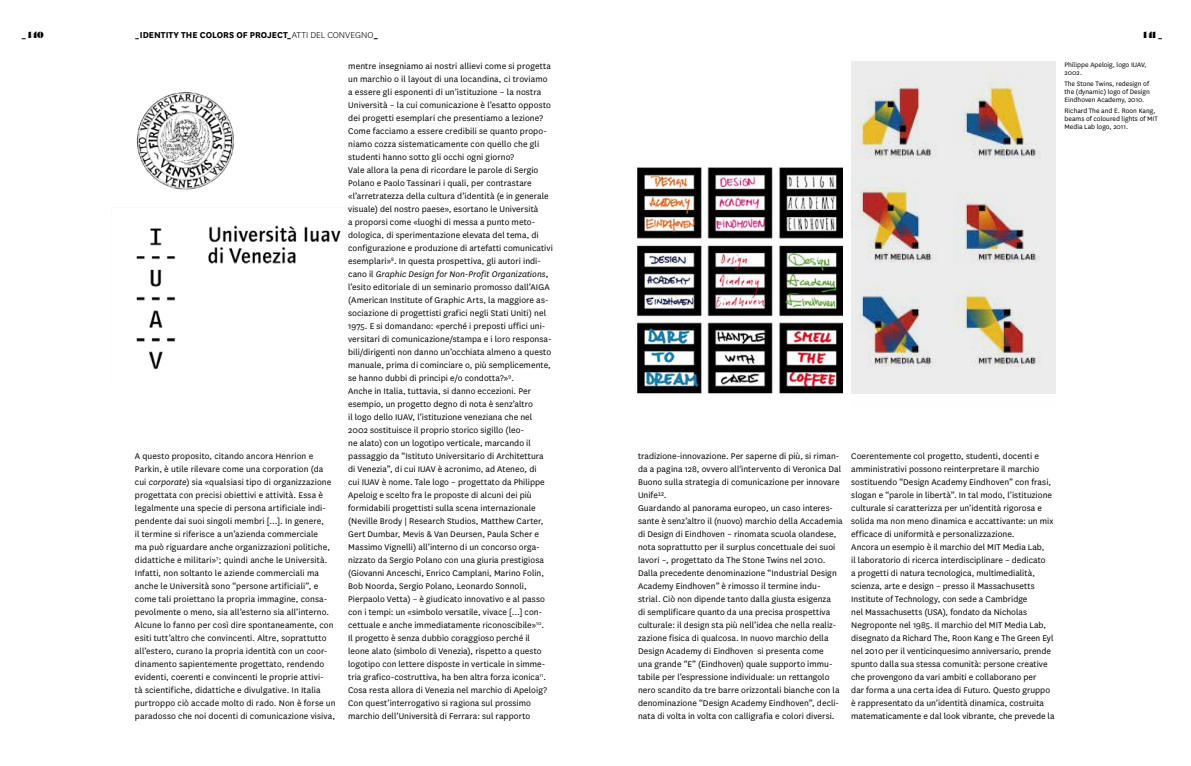
<style>
.page{position:relative;width:1191px;height:766px;background:#fff}
.page>*{position:absolute;margin:0;border:0;box-sizing:border-box;transform-origin:0 0}
.t1{font:700 10px "National";color:#000}
.t2{font:9.6px/13px "National";letter-spacing:.005em;color:#000}
.t3{font:9px "Acta Poster";letter-spacing:-.02em;color:#000}
.t4{font:7.5px/8px "National";color:#000}
.s1{font-family:"National";font-weight:700;font-size:10px}
.s2{font-weight:300}
.s3{font-style:italic}
.s4{font-style:inherit}
.s5{color:#e6007d}
</style>
<div class="page">
<img style="left:136px;top:92px;width:98px;height:98px">
<img style="left:136px;top:225px;width:205px;height:145px">
<img style="left:636px;top:167px;width:206px;height:227px">
<img style="left:851px;top:61px;width:205px;height:332px">
<p class="t3" style="left:22px;top:29px;width:24px"><span class="s1">_</span> 140</p>
<p class="t1" style="left:135px;top:28px;width:245px">_IDENTITY THE COLORS OF PROJECT_<span class="s2">ATTI DEL CONVEGNO</span>_</p>
<p class="t3" style="left:1143px;top:29px;width:21px">141 <span class="s1">_</span></p>
<p class="t2" style="left:348px;top:59px;width:206px">mentre insegniamo ai nostri allievi come si progetta un marchio o il layout di una locandina, ci troviamo a essere gli esponenti di un’istituzione – la nostra Università – la cui comunicazione è l’esatto opposto dei progetti esemplari che presentiamo a lezione?<br>Come facciamo a essere credibili se quanto propo&shy;niamo cozza sistematicamente con quello che gli studenti hanno sotto gli occhi ogni giorno?<br>Vale allora la pena di ricordare le parole di Sergio Polano e Paolo Tassinari i quali, per contrastare «l’arretratezza della cultura d’identità (e in generale visuale) del nostro paese», esortano le Università<br>a proporsi come «luoghi di messa a punto meto&shy;dologica, di sperimentazione elevata del tema, di configurazione e produzione di artefatti comunicativi esemplari»<sup>8</sup>. In questa prospettiva, gli autori indi&shy;cano il <span class="s3">Graphic Design for Non-Profit Organizations</span><span class="s4">, </span>l’esito editoriale di un seminario promosso dall’AIGA (American Institute of Graphic Arts, la maggiore as&shy;sociazione di progettisti grafici negli Stati Uniti) nel 1975. E si domandano: «perché i preposti uffici uni&shy;versitari di comunicazione/stampa e i loro responsa&shy;bili/dirigenti non danno un’occhiata almeno a questo manuale, prima di cominciare o, più semplicemente, se hanno dubbi di principi e/o condotta?»<sup>9</sup>.<br>Anche in Italia, tuttavia, si danno eccezioni. Per esempio, un progetto degno di nota è senz’altro<br>il logo dello IUAV, l’istituzione veneziana che nel 2002 sostituisce il proprio storico sigillo (leo-<br>ne alato) con un logotipo verticale, marcando il passaggio da “Istituto Universitario di Architettura di Venezia”, di cui IUAV è acronimo, ad Ateneo, di<br>cui IUAV è nome. Tale logo – progettato da Philippe Apeloig e scelto fra le proposte di alcuni dei più formidabili progettisti sulla scena internazionale (Neville Brody | Research Studios, Matthew Carter, Gert Dumbar, Mevis &amp; Van Deursen, Paula Scher e Massimo Vignelli) all’interno di un concorso orga&shy;nizzato da Sergio Polano con una giuria prestigiosa (Giovanni Anceschi, Enrico Camplani, Marino Folin, Bob Noorda, Sergio Polano, Leonardo Sonnoli, Pierpaolo Vetta) – è giudicato innovativo e al passo con i tempi: un «simbolo versatile, vivace […] con&shy;cettuale e anche immediatamente riconoscibile»<sup>10</sup>.<br>Il progetto è senza dubbio coraggioso perché il leone alato (simbolo di Venezia), rispetto a questo logotipo con lettere disposte in verticale in simme&shy;tria grafico-costruttiva, ha ben altra forza iconica<sup>11</sup>.<br>Cosa resta allora di Venezia nel marchio di Apeloig?<br>Con quest’interrogativo si ragiona sul prossimo marchio dell’Università di Ferrara: sul rapporto</p>
<p class="t2" style="left:135px;top:449px;width:202px">A questo proposito, citando ancora Henrion e Parkin, è utile rilevare come una corporation (da cui <span class="s3">corporate</span>) sia «qualsiasi tipo di organizzazione progettata con precisi obiettivi e attività. Essa è legalmente una specie di persona artificiale indi&shy;pendente dai suoi singoli membri […]. In genere,<br>il termine si riferisce a un’azienda commerciale<br>ma può riguardare anche organizzazioni politiche, didattiche e militari»<sup>7</sup>; quindi anche le Università.<br>Infatti, non soltanto le aziende commerciali ma anche le Università sono “persone artificiali”, e come tali proiettano la propria immagine, consa&shy;pevolmente o meno, sia all’esterno sia all’interno.<br>Alcune lo fanno per così dire spontaneamente, con esiti tutt’altro che convincenti. Altre, soprattutto all’estero, curano la propria identità con un coor&shy;dinamento sapientemente progettato, rendendo evidenti, coerenti e convincenti le proprie attivi-<br>tà scientifiche, didattiche e divulgative. In Italia purtroppo ciò accade molto di rado. Non è forse un paradosso che noi docenti di comunicazione visiva,</p>
<p class="t2" style="left:638px;top:449px;width:206px">tradizione-innovazione. Per saperne di più, si riman&shy;da a pagina 128, ovvero all'intervento di Veronica Dal Buono sulla strategia di comunicazione per innovare Unife¹².<br>Guardando al panorama europeo, un caso interes&shy;sante è senz’altro il (nuovo) marchio della Accademia di Design di Eindhoven – rinomata scuola olandese, nota soprattutto per il surplus concettuale dei suoi lavori –, progettato da The Stone Twins nel 2010.<br>Dalla precedente denominazione “Industrial Design Academy Eindhoven” è rimosso il termine indu&shy;strial. Ciò non dipende tanto dalla giusta esigenza<br>di semplificare quanto da una precisa prospettiva culturale: il design sta più nell’idea che nella realiz&shy;zazione fisica di qualcosa. In nuovo marchio della Design Academy di Eindhoven si presenta come<br>una grande “E” (Eindhoven) quale supporto immu&shy;tabile per l’espressione individuale: un rettangolo nero scandito da tre barre orizzontali bianche con la denominazione “Design Academy Eindhoven”, decli&shy;nata di volta in volta con calligrafia e colori diversi.</p>
<p class="t2" style="left:851px;top:449px;width:205px">Coerentemente col progetto, studenti, docenti e amministrativi possono reinterpretare il marchio sostituendo “Design Academy Eindhoven” con frasi, slogan e “parole in libertà”. In tal modo, l’istituzione culturale si caratterizza per un’identità rigorosa e solida ma non meno dinamica e accattivante: un mix efficace di uniformità e personalizzazione.<br>Ancora un esempio è il marchio del MIT Media Lab,<br>il laboratorio di ricerca interdisciplinare – dedicato<br>a progetti di natura tecnologica, multimedialità, scienza, arte e design – presso il Massachusetts Institute of Technology, con sede a Cambridge<br>nel Massachusetts (USA), fondato da Nicholas Negroponte nel 1985. Il marchio del MIT Media Lab, disegnato da Richard The, Roon Kang e The Green Eyl nel 2010 per il venticinquesimo anniversario, prende spunto dalla sua stessa comunità: persone creative che provengono da vari ambiti e collaborano per<br>dar forma a una certa idea di Futuro. Questo gruppo è rappresentato da un’identità dinamica, costruita matematicamente e dal look vibrante, che prevede la</p>
<p class="t4" style="left:1064px;top:60px;width:83px">Philippe Apeloig, logo IUAV,<br>2002.</p>
<p class="t4" style="left:1064px;top:79px;width:87px;text-align:justify">The Stone Twins, redesign of the (dynamic) logo of Design Eindhoven Academy, 2010<span class="s5">.</span></p>
<p class="t4" style="left:1064px;top:106px;width:95px">Richard The and E. Roon Kang, beams of coloured lights of MIT<br>Media Lab logo, 2011.</p>
</div>
